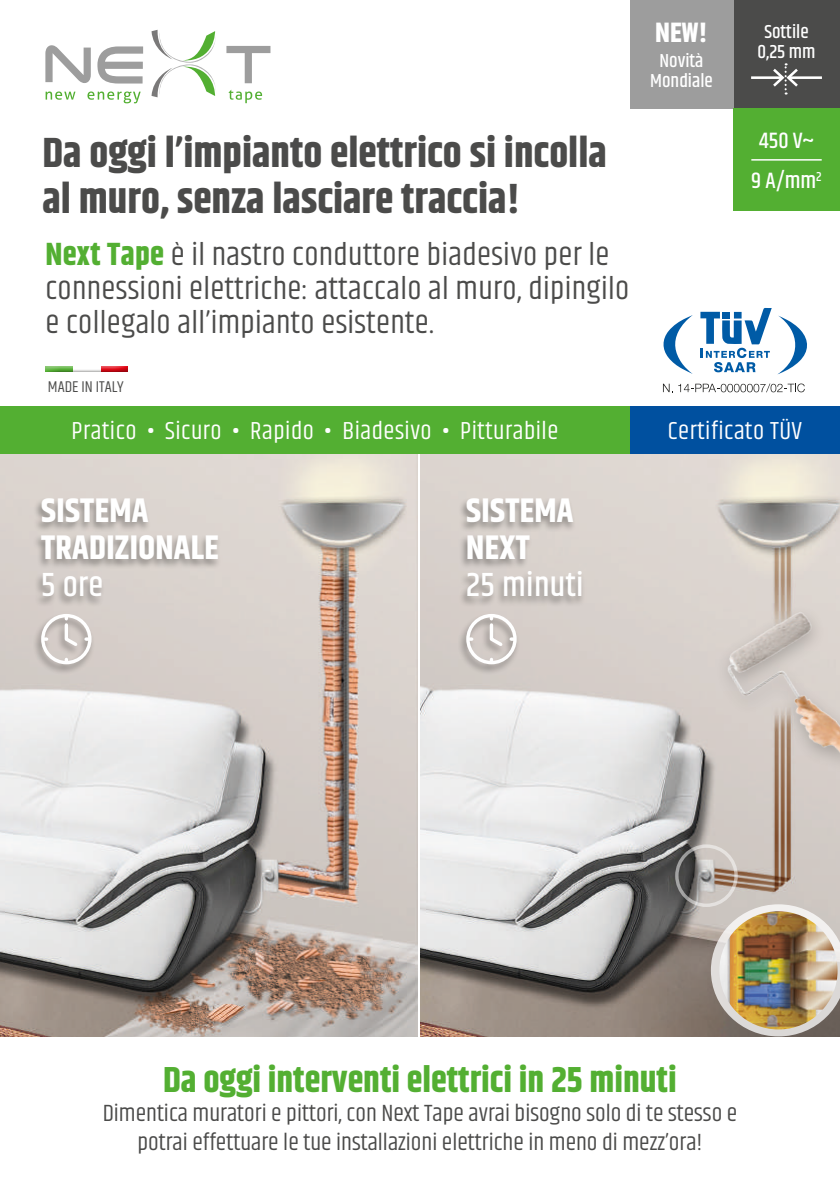
<style>
.page{position:relative;width:840px;height:1191px;background:#fff}
.page>*{position:absolute;margin:0;border:0;box-sizing:border-box;transform-origin:0 0}
.t1{font:700 42px/46px "Khand";color:#4b4b4a}
.t2{font:700 36px "Khand";color:#53af32}
.t3{font:700 34px/36.8px "Khand";letter-spacing:.01em;color:#fff}
.t4{font:500 34px "Khand";letter-spacing:.01em;color:#fff}
.t5{font:32px/34px "Khand";letter-spacing:.01em;color:#4b4b4a}
.t6{font:700 28px "Khand";color:#fff}
.t7{font:25.2px "Khand";letter-spacing:.02em;color:#fff}
.t8{font:24px/28.8px "Khand";color:#4b4b4a;text-align:center}
.t9{font:500 22.6px/39.6px "Khand";color:#fff;text-align:center}
.t10{font:500 19.2px/20.6px "Khand";color:#fff;text-align:center}
.t11{font:16px "Khand";color:#4b4b4a}
.s1{font-weight:700;color:#53af32}
.s2{font-weight:700}
</style>
<div class="page">
<img style="left:420px;top:454px;width:419px;height:582px">
<img style="left:0;top:454px;width:417px;height:582px">
<div style="left:33px;top:497px;width:188px;height:109px;background:#1d1d1b;opacity:.4"></div>
<div style="left:674px;top:844px;width:63px;height:63px;border:3px solid #fff;border-radius:50%"></div>
<img style="left:707px;top:599px;width:132px;height:191px">
<svg style="left:710px;top:904px;width:129px;height:132px;background:#bdb7b2"></svg>
<img style="left:719px;top:911px;width:118px;height:118px;border-radius:59px">
<div style="left:32px;top:613px;width:63px;height:62px;background:#1d1d1b;opacity:.4"></div>
<svg style="left:39px;top:612px;width:54px;height:54px"></svg>
<svg style="left:45px;top:45px;width:46px;height:38px"></svg>
<svg style="left:226px;top:46px;width:44px;height:37px"></svg>
<svg style="left:97px;top:46px;width:46px;height:38px"></svg>
<svg style="left:151px;top:30px;width:65px;height:67px"></svg>
<svg style="left:46px;top:91px;width:29px;height:9px"></svg>
<svg style="left:87px;top:91px;width:54px;height:12px"></svg>
<svg style="left:228px;top:90px;width:34px;height:13px"></svg>
<div style="left:732px;top:0;width:107px;height:108px;background:#4b4b4a"></div>
<div style="left:629px;top:0;width:103px;height:108px;background:#9d9d9d"></div>
<div style="left:732px;top:108px;width:107px;height:103px;background:#53af32"></div>
<hr style="left:750px;top:76px;width:32px;height:3px;background:#fff">
<hr style="left:788px;top:76px;width:33px;height:3px;background:#fff">
<svg style="left:769px;top:63px;width:31px;height:32px"></svg>
<div style="left:0;top:406px;width:629px;height:48px;background:#53af32"></div>
<div style="left:457px;top:613px;width:63px;height:62px;background:#1d1d1b;opacity:.4"></div>
<svg style="left:464px;top:612px;width:54px;height:54px"></svg>
<div style="left:458px;top:497px;width:127px;height:109px;background:#1d1d1b;opacity:.4"></div>
<div style="left:45px;top:364px;width:86px;height:8px;background:#1d1d1b;opacity:.75"></div>
<div style="left:629px;top:406px;width:210px;height:48px;background:#00509f"></div>
<svg style="left:663px;top:315px;width:29px;height:59px"></svg>
<svg style="left:700px;top:308px;width:107px;height:66px"></svg>
<svg style="left:662px;top:383px;width:142px;height:9px"></svg>
<hr style="left:751px;top:159px;width:70px;height:2px;background:#fff">
<h1 class="t1" style="left:43px;top:132px;width:565px">Da oggi l’impianto elettrico si incolla al muro, senza lasciare traccia!</h1>
<h3 class="t5" style="left:45px;top:240px;width:585px"><span class="s1">Next Tape</span> è il nastro conduttore biadesivo per le connessioni elettriche: attaccalo al muro, dipingilo e collegalo all’impianto esistente.</h3>
<p class="t11" style="left:48px;top:377px;width:77px">Made in Italy</p>
<p class="t7" style="left:72px;top:415px;width:488px">Pratico <span class="s2">•</span> Sicuro <span class="s2">•</span> Rapido <span class="s2">•</span> Biadesivo <span class="s2">•</span> Pitturabile</p>
<h3 class="t3" style="left:41px;top:494px;width:179px">SISTEMA<br>TRADIZIONALE</h3>
<h3 class="t4" style="left:41px;top:563px;width:64px">5 ore</h3>
<h3 class="t3" style="left:466px;top:494px;width:109px">SISTEMA<br>NEXT</h3>
<h3 class="t4" style="left:466px;top:563px;width:119px">25 minuti</h3>
<p class="t6" style="left:655px;top:12px;width:54px">NEW!</p>
<p class="t10" style="left:757px;top:24px;width:60px;line-height:19.4px">Sottile<br>0,25 mm</p>
<p class="t10" style="left:650px;top:51px;width:64px">Novità<br>Mondiale</p>
<p class="t9" style="left:750px;top:123px;width:72px">450 V~<br>9 A/mm<sup>2</sup></p>
<p class="t7" style="left:667px;top:415px;width:136px">Certificato TÜV</p>
<h2 class="t2" style="left:163px;top:1054px;width:515px">Da oggi interventi elettrici in 25 minuti</h2>
<p class="t8" style="left:103px;top:1100px;width:635px">Dimentica muratori e pittori, con Next Tape avrai bisogno solo di te stesso e potrai effettuare le tue installazioni elettriche in meno di mezz’ora!</p>
</div>
